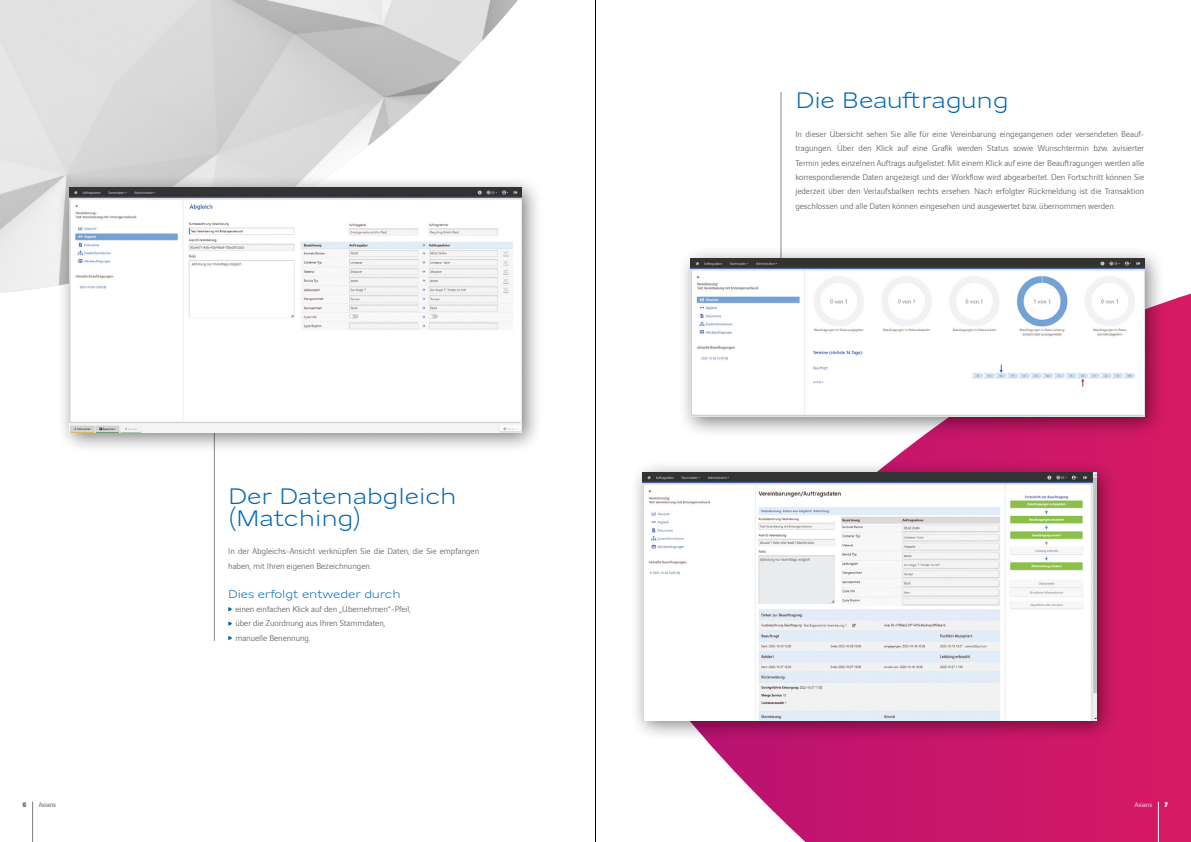
<style>
.page{position:relative;width:1191px;height:842px;background:#fff}
.page>*{position:absolute;margin:0;border:0;box-sizing:border-box;transform-origin:0 0}
.t1{font:300 24px/21.6px "Vinci Sans Expanded";color:#0069b4}
.t2{font:300 12px "Vinci Sans Expanded";color:#0069b4}
.t3{font:300 9px/14.4px "Vinci Sans";color:#565656}
.t4{font:300 7px "Vinci Sans";color:#878786}
.t5{font:300 7px "Vinci Sans";color:#fff}
.t6{font:900 7px "Vinci Sans";color:#878786}
.t7{font:900 7px "Vinci Sans";color:#fff}
</style>
<div class="page">
<svg style="left:708px;top:293px;width:483px;height:549px;background:#d23178"></svg>
<img style="left:0;top:0;width:518px;height:293px">
<hr style="left:1158px;top:802px;width:1px;height:40px;background:#fff">
<hr style="left:214px;top:396px;width:1px;height:245px;background:#878786">
<hr style="left:780px;top:92px;width:1px;height:244px;background:#878786">
<hr style="left:32px;top:802px;width:1px;height:40px;background:#878786">
<svg style="left:228px;top:607px;width:4px;height:4px"></svg>
<svg style="left:228px;top:622px;width:4px;height:3px"></svg>
<svg style="left:228px;top:636px;width:4px;height:4px"></svg>
<div style="left:629px;top:460px;width:488px;height:282px;background:#000;opacity:.5"></div>
<img style="left:642px;top:473px;width:454px;height:247px">
<div style="left:677px;top:245px;width:488px;height:193px;background:#000;opacity:.5"></div>
<img style="left:690px;top:258px;width:454px;height:159px">
<div style="left:57px;top:174px;width:486px;height:280px;background:#000;opacity:.5"></div>
<img style="left:69px;top:187px;width:453px;height:246px">
<hr style="left:595px;top:0;width:1px;height:842px;background:#000">
<h1 class="t1" style="left:228px;top:484px;width:230px">Der Datenabgleich (Matching)</h1>
<p class="t3" style="left:228px;top:544px;width:252px">In der Abgleichs-Ansicht verknüpfen Sie die Daten, die Sie empfangen haben, mit Ihren eigenen Bezeichnungen.</p>
<h2 class="t2" style="left:228px;top:585px;width:174px">Dies erfolgt entweder durch</h2>
<p class="t3" style="left:235px;top:601px;width:177px">einen einfachen Klick auf den „Übernehmen“-Pfeil, über die Zuordnung aus Ihren Stammdaten, manuelle Benennung.</p>
<h1 class="t1" style="left:795px;top:88px;width:214px">Die Beauftragung</h1>
<p class="t3" style="left:795px;top:126px;width:350px;text-align:justify">In dieser Übersicht sehen Sie alle für eine Vereinbarung eingegangenen oder versendeten Beauf&shy;tragungen. Über den Klick auf eine Grafik werden Status sowie Wunschtermin bzw. avisierter Termin jedes einzelnen Auftrags aufgelistet. Mit einem Klick auf eine der Beauftragungen werden alle korrespondierende Daten angezeigt und der Workflow wird abgearbeitet. Den Fortschritt können Sie jederzeit über den Verlaufsbalken rechts ersehen. Nach erfolgter Rückmeldung ist die Transaktion geschlossen und alle Daten können eingesehen und ausgewertet bzw. übernommen werden.</p>
<p class="t6" style="left:23px;top:798px;width:5px">6</p>
<p class="t4" style="left:39px;top:799px;width:19px">Axians</p>
<p class="t5" style="left:1134px;top:799px;width:19px">Axians</p>
<p class="t7" style="left:1164px;top:798px;width:5px">7</p>
</div>
